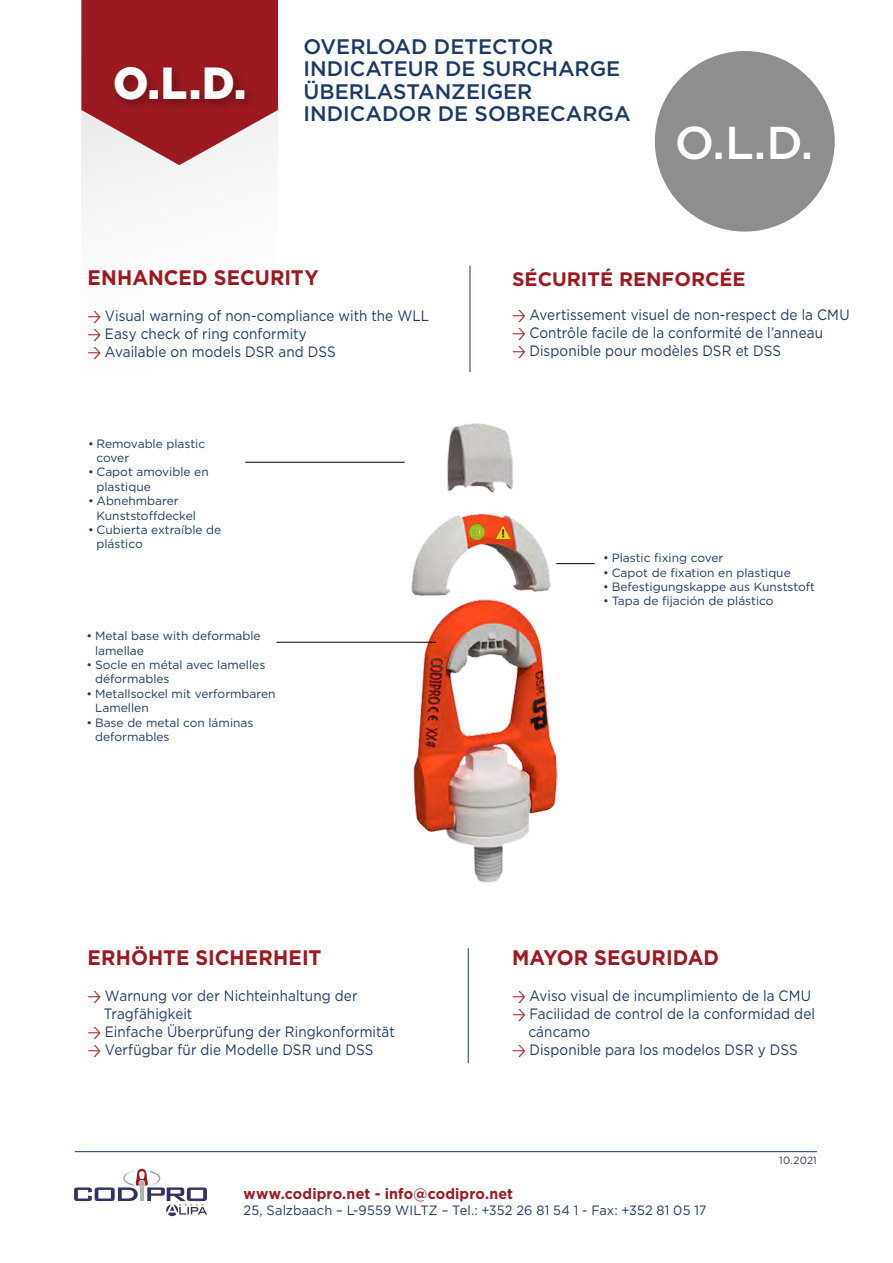
<style>
.page{position:relative;width:893px;height:1263px;background:#fff}
.page>*{position:absolute;margin:0;border:0;box-sizing:border-box;transform-origin:0 0}
.t1{font:500 46.05px "Gotham";color:#fff}
.t2{font:900 45px "Gotham";color:#fff;scale:.95 1}
.t3{font:500 21px/22.5px "Gotham";color:#1c3966}
.t4{font:700 21px "Gotham";letter-spacing:.005em;color:#9c1920;scale:.95 1}
.t5{font:700 19.5px "Gotham";color:#9c1920}
.t6{font:15px/18px "Gotham";letter-spacing:.005em;color:#1c3966;scale:.9 1}
.t7{font:700 15px "Gotham";letter-spacing:.01em;color:#9c1920;scale:.95 1}
.t8{font:13.5px "Gotham";letter-spacing:.015em;color:#1c3966;scale:.95 1}
.t9{font:12px/14.4px "Gotham";color:#1c3966}
.t10{font:10.5px "Gotham";letter-spacing:.025em;color:#343262;scale:.95 1}
.s1{font-family:"DIN";color:#9c1920}
</style>
<div class="page">
<svg style="left:81px;top:0;width:197px;height:165px"></svg>
<svg style="left:74px;top:1169px;width:133px;height:47px"></svg>
<hr style="left:75px;top:1151px;width:742px;height:1px;background:#1c3966">
<hr style="left:468px;top:948px;width:1px;height:115px;background:#1c3966">
<hr style="left:470px;top:266px;width:1px;height:106px;background:#1c3966">
<hr style="left:245px;top:462px;width:160px;height:1px;background:#000">
<div style="left:655px;top:51px;width:180px;height:181px;background:#8e8e8d;border-radius:50%"></div>
<img style="left:350px;top:423px;width:245px;height:460px">
<hr style="left:276px;top:642px;width:160px;height:1px;background:#000">
<img style="left:496px;top:521px;width:14px;height:21px">
<img style="left:469px;top:523px;width:16px;height:17px">
<div style="left:110px;top:63px;width:148px;height:49px;background:#000;opacity:.3"></div>
<h2 class="t2" style="left:113px;top:52px;width:142px">O.L.D.</h2>
<h3 class="t3" style="left:304px;top:35px;width:328px">OVERLOAD DETECTOR<br>INDICATEUR DE SURCHARGE<br>ÜBERLASTANZEIGER<br>INDICADOR DE SOBRECARGA</h3>
<h1 class="t1" style="left:675px;top:113px;width:140px">O.L.D.</h1>
<h3 class="t4" style="left:88px;top:264px;width:245px">ENHANCED SECURITY</h3>
<p class="t6" style="left:88px;top:307px;width:381px"><span class="s1">&gt;</span> Visual warning of non-compliance with the WLL <span class="s1">&gt;</span> Easy check of ring conformity<br><span class="s1">&gt;</span> Available on models DSR and DSS</p>
<p class="t9" style="left:97px;top:436px;width:110px;text-indent:-9px">• Removable plastic cover</p>
<p class="t9" style="left:97px;top:465px;width:114px;text-indent:-9px">• Capot amovible en plastique</p>
<p class="t9" style="left:97px;top:493px;width:101px;text-indent:-9px">• Abnehmbarer<br>Kunststoffdeckel</p>
<p class="t9" style="left:97px;top:522px;width:126px;text-indent:-9px">• Cubierta extraíble de plástico</p>
<p class="t9" style="left:95px;top:628px;width:167px;text-indent:-9px">• Metal base with deformable lamellae</p>
<p class="t9" style="left:95px;top:657px;width:172px;text-indent:-9px">• Socle en métal avec lamelles déformables</p>
<p class="t9" style="left:95px;top:686px;width:182px;text-indent:-9px">• Metallsockel mit verformbaren<br>Lamellen</p>
<p class="t9" style="left:95px;top:715px;width:160px;text-indent:-9px">• Base de metal con láminas deformables</p>
<h3 class="t4" style="left:88px;top:943px;width:248px">ERHÖHTE SICHERHEIT</h3>
<p class="t6" style="left:88px;top:986px;width:301px"><span class="s1">&gt;</span> Warnung vor der Nichteinhaltung der</p>
<p class="t6" style="left:104px;top:1004px;width:100px">Tragfähigkeit</p>
<p class="t6" style="left:88px;top:1022px;width:343px"><span class="s1">&gt;</span> Einfache Überprüfung der Ringkonformität</p>
<p class="t6" style="left:88px;top:1040px;width:319px"><span class="s1">&gt;</span> Verfügbar für die Modelle DSR und DSS</p>
<h3 class="t5" style="left:512px;top:266px;width:235px">SÉCURITÉ RENFORCÉE</h3>
<p class="t6" style="left:512px;top:306px;width:376px"><span class="s1">&gt;</span> Avertissement visuel de non-respect de la CMU <span class="s1">&gt;</span> Contrôle facile de la conformité de l’anneau<br><span class="s1">&gt;</span> Disponible pour modèles DSR et DSS</p>
<p class="t9" style="left:603px;top:550px;width:122px">• Plastic fixing cover</p>
<p class="t9" style="left:603px;top:565px;width:189px">• Capot de fixation en plastique</p>
<p class="t9" style="left:603px;top:579px;width:213px">• Befestigungskappe aus Kunststoft</p>
<p class="t9" style="left:603px;top:594px;width:172px">• Tapa de fijación de plástico</p>
<h3 class="t4" style="left:512px;top:943px;width:219px">MAYOR SEGURIDAD</h3>
<p class="t6" style="left:512px;top:986px;width:334px"><span class="s1">&gt;</span> Aviso visual de incumplimiento de la CMU</p>
<p class="t6" style="left:512px;top:1004px;width:338px"><span class="s1">&gt;</span> Facilidad de control de la conformidad del</p>
<p class="t6" style="left:528px;top:1022px;width:70px">cáncamo</p>
<p class="t6" style="left:512px;top:1040px;width:319px"><span class="s1">&gt;</span> Disponible para los modelos DSR y DSS</p>
<p class="t10" style="left:779px;top:1154px;width:41px">10.2021</p>
<p class="t7" style="left:243px;top:1183px;width:285px">www.codipro.net - info@codipro.net</p>
<p class="t8" style="left:243px;top:1201px;width:489px">25, Salzbaach – L-9559 WILTZ – Tel.: +352 26 81 54 1 - Fax: +352 81 05 17</p>
</div>
